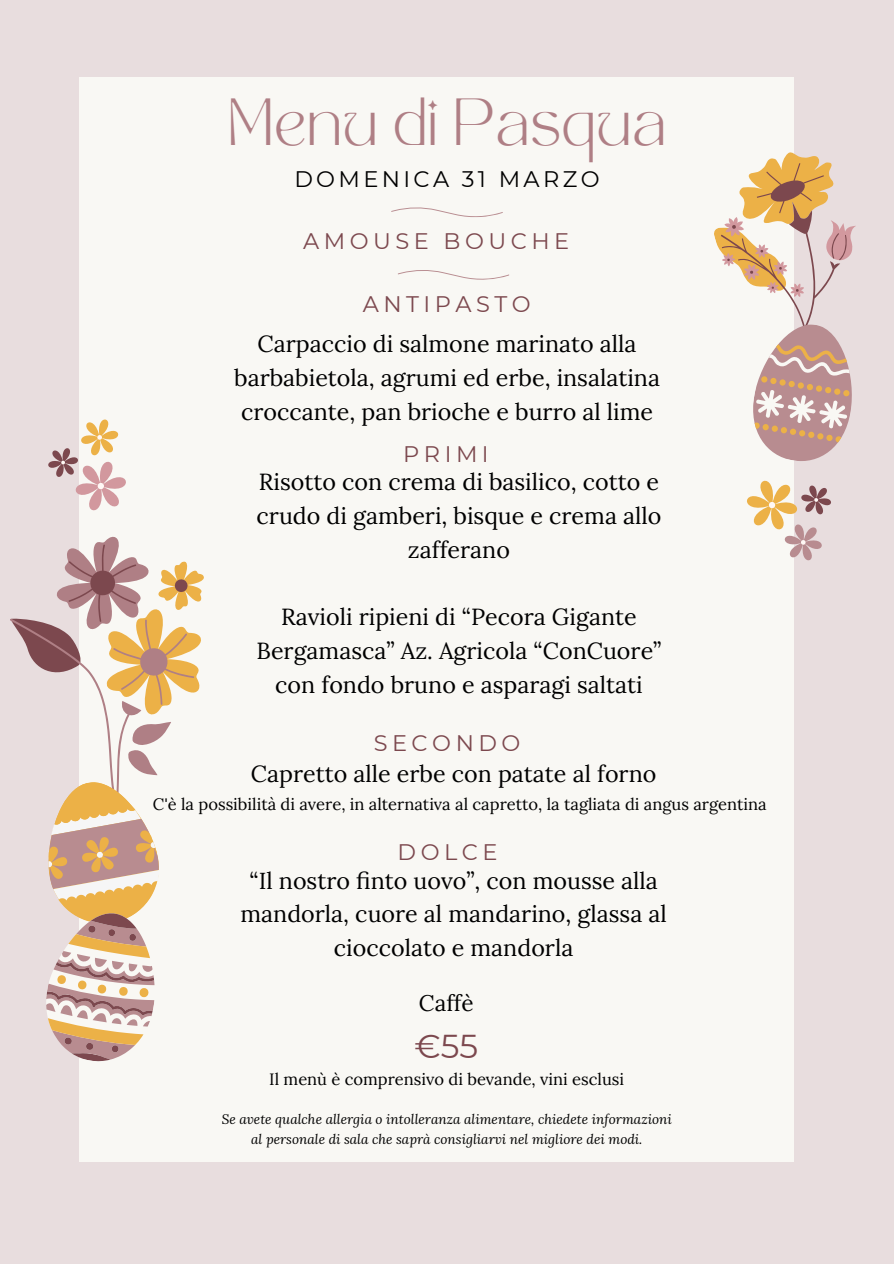
<style>
.page{position:relative;width:894px;height:1264px;background:#fff}
.page>*{position:absolute;margin:0;border:0;box-sizing:border-box;transform-origin:0 0}
.t1{font:46.5px "TAN MONCHERI";letter-spacing:.01em;color:#af7f85}
.t2{font:33px "Montserrat";color:#7c484e}
.t3{font:23.25px/33.8px "Lora";color:#000;text-align:center}
.t4{font:22.5px "Montserrat";letter-spacing:.2em;color:#7c484e}
.t5{font:22.5px "Montserrat";letter-spacing:.15em;color:#000}
.t6{font:22.5px "Lora";color:#000}
.t7{font:16.5px "Lora";color:#000}
.t8{font:italic 13.5px/19.2px "Lora";color:#000;text-align:center}
</style>
<div class="page">
<div style="left:0;top:0;width:893px;height:1263px;background:#e8ddde"></div>
<div style="left:79px;top:78px;width:714px;height:1084px;background:#f9f8f4"></div>
<svg style="left:10px;top:536px;width:194px;height:526px"></svg>
<svg style="left:48px;top:419px;width:78px;height:92px"></svg>
<svg style="left:398px;top:270px;width:111px;height:10px"></svg>
<svg style="left:714px;top:150px;width:142px;height:421px"></svg>
<svg style="left:391px;top:207px;width:112px;height:10px"></svg>
<h1 class="t1" style="left:227px;top:86px;width:440px">Menu di Pasqua</h1>
<p class="t5" style="left:294px;top:163px;width:306px">DOMENICA 31 MARZO</p>
<p class="t4" style="left:303px;top:226px;width:267px">AMOUSE BOUCHE</p>
<p class="t4" style="left:362px;top:288px;width:169px">ANTIPASTO</p>
<p class="t3" style="left:234px;top:325px;width:427px">Carpaccio di salmone marinato alla barbabietola, agrumi ed erbe, insalatina croccante, pan brioche e burro al lime</p>
<p class="t4" style="left:403px;top:438px;width:87px">PRIMI</p>
<p class="t3" style="left:256px;top:463px;width:406px">Risotto con crema di basilico, cotto e crudo di gamberi, bisque e crema allo zafferano</p>
<p class="t3" style="left:256px;top:598px;width:406px">Ravioli ripieni di “Pecora Gigante<br>Bergamasca” Az. Agricola “ConCuore” con fondo bruno e asparagi saltati</p>
<p class="t4" style="left:373px;top:728px;width:148px">SECONDO</p>
<p class="t3" style="left:251px;top:755px;width:407px">Capretto alle erbe con patate al forno</p>
<p class="t7" style="left:153px;top:791px;width:615px">C'è la possibilità di avere, in alternativa al capretto, la tagliata di angus argentina</p>
<p class="t4" style="left:397px;top:836px;width:101px">DOLCE</p>
<p class="t3" style="left:240px;top:861px;width:427px">“Il nostro finto uovo”, con mousse alla mandorla, cuore al mandarino, glassa al cioccolato e mandorla</p>
<p class="t6" style="left:419px;top:985px;width:56px">Caffè</p>
<h2 class="t2" style="left:414px;top:1023px;width:65px">€55</h2>
<p class="t7" style="left:269px;top:1066px;width:356px">Il menù è comprensivo di bevande, vini esclusi</p>
<p class="t8" style="left:222px;top:1109px;width:451px">Se avete qualche allergia o intolleranza alimentare, chiedete informazioni al personale di sala che saprà consigliarvi nel migliore dei modi.</p>
</div>
